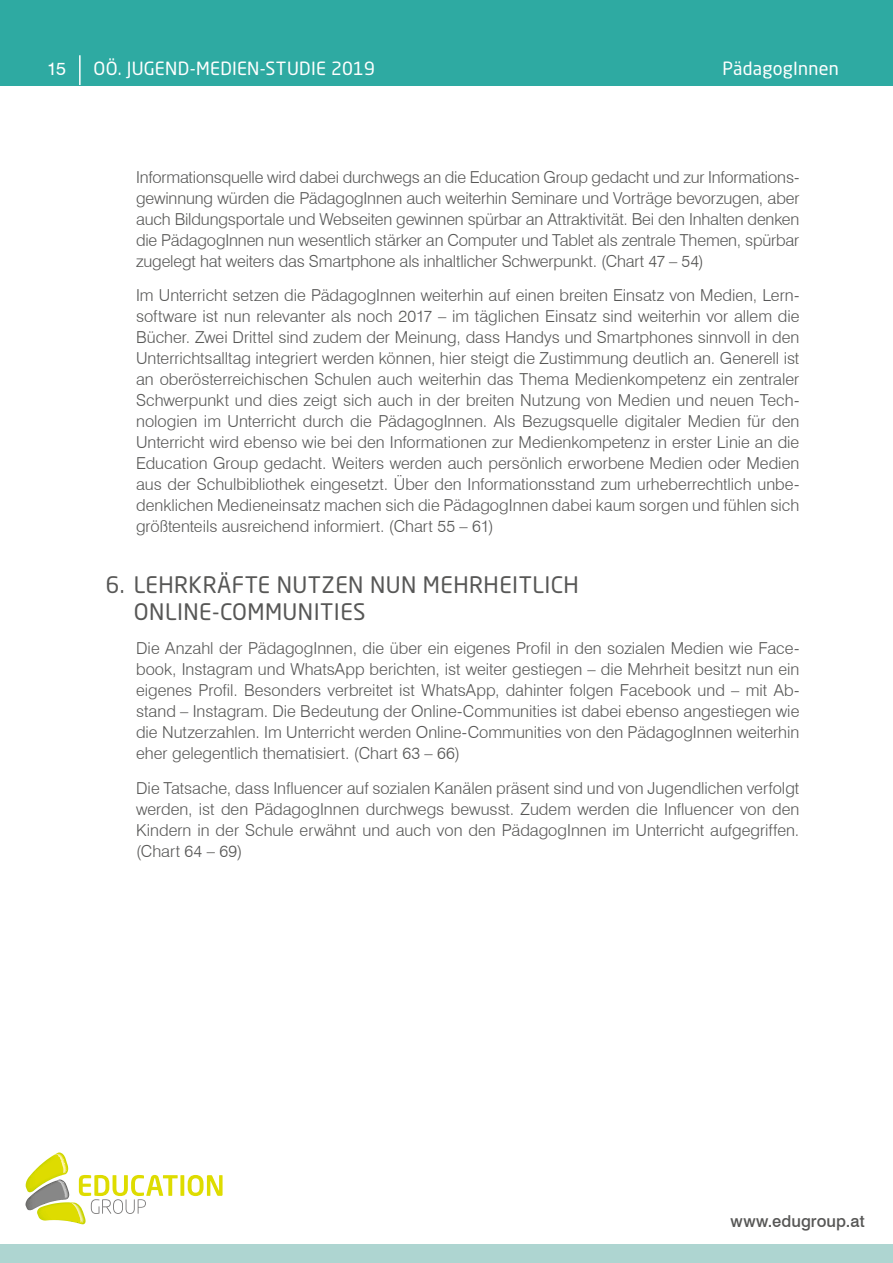
<style>
.page{position:relative;width:893px;height:1263px;background:#fff}
.page>*{position:absolute;margin:0;border:0;box-sizing:border-box;transform-origin:0 0}
.t1{font:22.5px/27px "Neo Sans W1 G";letter-spacing:.02em;color:#575756}
.t2{font:18px "Neo Sans W1 G";letter-spacing:.015em;color:#fff}
.t3{font:18px "Swiss 721 BT";color:#fff}
.t4{font:300 16.5px/21px "Swiss 721 BT";color:#575756;text-align:justify}
.t5{font:500 16.5px "Swiss 721 BT";color:#575756}
</style>
<div class="page">
<div style="left:0;top:0;width:893px;height:86px;background:#2eaaa2"></div>
<div style="left:0;top:1244px;width:893px;height:19px;background:#aed5d1"></div>
<hr style="left:79px;top:55px;width:2px;height:30px;background:#fff">
<svg style="left:180px;top:1175px;width:4px;height:21px"></svg>
<svg style="left:188px;top:1175px;width:35px;height:21px"></svg>
<svg style="left:26px;top:1152px;width:152px;height:72px"></svg>
<p class="t3" style="left:47px;top:57px;width:20px">15</p>
<p class="t2" style="left:94px;top:57px;width:283px">OÖ. JUGEND-MEDIEN-STUDIE 2019</p>
<p class="t2" style="left:722px;top:58px;width:118px">PädagogInnen</p>
<p class="t4" style="left:136px;top:166px;width:665px">Informationsquelle wird dabei durchwegs an die Education Group gedacht und zur Informations&shy;gewinnung würden die PädagogInnen auch weiterhin Seminare und Vorträge bevorzugen, aber auch Bildungsportale und Webseiten gewinnen spürbar an Attraktivität. Bei den Inhalten denken die PädagogInnen nun wesentlich stärker an Computer und Tablet als zentrale Themen, spürbar zugelegt hat weiters das Smartphone als inhaltlicher Schwerpunkt. (Chart 47 – 54)</p>
<p class="t4" style="left:136px;top:285px;width:665px">Im Unterricht setzen die PädagogInnen weiterhin auf einen breiten Einsatz von Medien, Lern&shy;software ist nun relevanter als noch 2017 – im täglichen Einsatz sind weiterhin vor allem die Bücher. Zwei Drittel sind zudem der Meinung, dass Handys und Smartphones sinnvoll in den Unterrichtsalltag integriert werden können, hier steigt die Zustimmung deutlich an. Generell ist an oberösterreichischen Schulen auch weiterhin das Thema Medienkompetenz ein zentraler Schwerpunkt und dies zeigt sich auch in der breiten Nutzung von Medien und neuen Tech&shy;nologien im Unterricht durch die PädagogInnen. Als Bezugsquelle digitaler Medien für den Unterricht wird ebenso wie bei den Informationen zur Medienkompetenz in erster Linie an die Education Group gedacht. Weiters werden auch persönlich erworbene Medien oder Medien aus der Schulbibliothek eingesetzt. Über den Informationsstand zum urheberrechtlich unbe&shy;denklichen Medieneinsatz machen sich die PädagogInnen dabei kaum sorgen und fühlen sich größtenteils ausreichend informiert. (Chart 55 – 61)</p>
<h1 class="t1" style="left:134px;top:571px;width:446px;text-indent:-28px">6. LEHRKRÄFTE NUTZEN NUN MEHRHEITLICH<br>ONLINE-COMMUNITIES</h1>
<p class="t4" style="left:136px;top:637px;width:665px">Die Anzahl der PädagogInnen, die über ein eigenes Profil in den sozialen Medien wie Face&shy;book, Instagram und WhatsApp berichten, ist weiter gestiegen – die Mehrheit besitzt nun ein eigenes Profil. Besonders verbreitet ist WhatsApp, dahinter folgen Facebook und – mit Ab&shy;stand – Instagram. Die Bedeutung der Online-Communities ist dabei ebenso angestiegen wie die Nutzerzahlen. Im Unterricht werden Online-Communities von den PädagogInnen weiterhin eher gelegentlich thematisiert. (Chart 63 – 66)</p>
<p class="t4" style="left:136px;top:777px;width:665px">Die Tatsache, dass Influencer auf sozialen Kanälen präsent sind und von Jugendlichen verfolgt werden, ist den PädagogInnen durchwegs bewusst. Zudem werden die Influencer von den Kindern in der Schule erwähnt und auch von den PädagogInnen im Unterricht aufgegriffen. (Chart 64 – 69)</p>
<p class="t5" style="left:730px;top:1211px;width:136px">www.edugroup.at</p>
</div>
